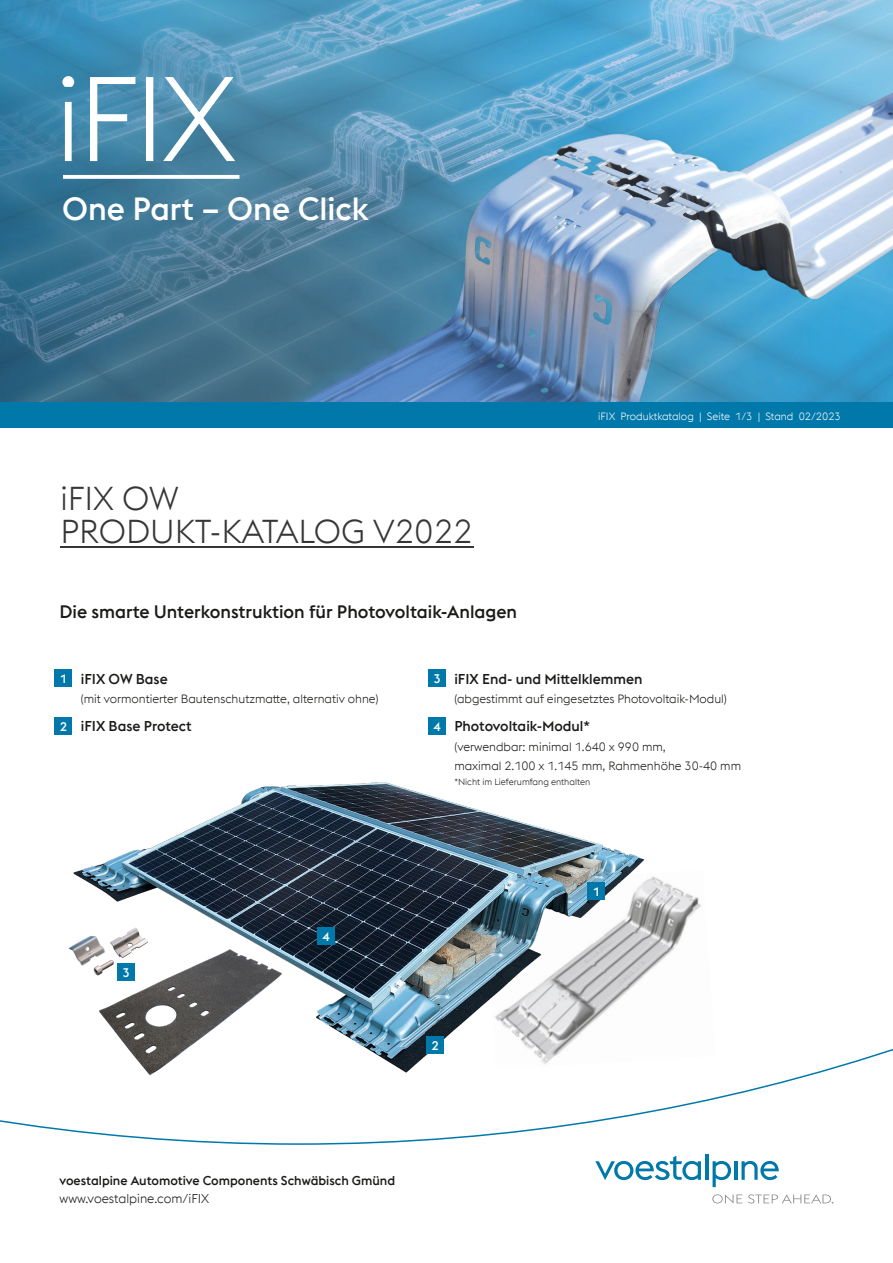
<style>
.page{position:relative;width:893px;height:1263px;background:#fff}
.page>*{position:absolute;margin:0;border:0;box-sizing:border-box;transform-origin:0 0}
.t1{font:300 33px/33px "voestalpine";color:#373535}
.t2{font:500 31.95px "voestalpine";color:#fff}
.t3{font:500 18px "voestalpine";color:#1a1a18}
.t4{font:500 14.25px "voestalpine";color:#1a1a18}
.t5{font:500 12.75px "voestalpine";color:#1a1a18}
.t6{font:300 12.75px "voestalpine";color:#1a1a18}
.t7{font:500 12.45px "voestalpine";color:#fff}
.t8{font:300 12px/19.5px "voestalpine";color:#1a1a18}
.t9{font:300 10.5px "voestalpine";color:#fff}
.t10{font:300 9px "voestalpine";color:#1a1a18}
</style>
<div class="page">
<img style="left:666px;top:883px;width:35px;height:73px">
<svg style="left:0;top:1048px;width:893px;height:97px"></svg>
<svg style="left:595px;top:1156px;width:106px;height:24px"></svg>
<hr style="left:705px;top:1154px;width:3px;height:26px;background:#0078aa">
<svg style="left:713px;top:1161px;width:18px;height:26px"></svg>
<hr style="left:734px;top:1161px;width:3px;height:19px;background:#0078aa">
<svg style="left:741px;top:1161px;width:38px;height:19px"></svg>
<svg style="left:712px;top:1194px;width:30px;height:9px"></svg>
<svg style="left:748px;top:1194px;width:85px;height:9px"></svg>
<img style="left:60px;top:782px;width:606px;height:303px">
<img style="left:78px;top:951px;width:48px;height:33px">
<img style="left:109px;top:926px;width:41px;height:34px">
<img style="left:67px;top:933px;width:41px;height:36px">
<img style="left:0;top:0;width:893px;height:402px">
<div style="left:0;top:402px;width:893px;height:25px;background:#0078aa"></div>
<svg style="left:63px;top:175px;width:176px;height:4px"></svg>
<svg style="left:62px;top:76px;width:173px;height:85px"></svg>
<hr style="left:60px;top:547px;width:413px;height:1px;background:#373535">
<div style="left:55px;top:669px;width:17px;height:17px;background:#0078aa"></div>
<div style="left:55px;top:717px;width:17px;height:18px;background:#0078aa"></div>
<div style="left:428px;top:669px;width:18px;height:17px;background:#0078aa"></div>
<div style="left:428px;top:717px;width:18px;height:18px;background:#0078aa"></div>
<div style="left:588px;top:882px;width:17px;height:18px;background:#0078aa"></div>
<div style="left:426px;top:1036px;width:18px;height:18px;background:#0078aa"></div>
<div style="left:117px;top:963px;width:18px;height:18px;background:#0078aa"></div>
<div style="left:317px;top:927px;width:18px;height:18px;background:#0078aa"></div>
<h2 class="t2" style="left:62px;top:194px;width:308px">One Part – One Click</h2>
<h1 class="t1" style="left:60px;top:484px;width:414px">iFIX OW<br>PRODUKT-KATALOG V2022</h1>
<h3 class="t3" style="left:60px;top:604px;width:459px">Die smarte Unterkonstruktion für Photovoltaik-Anlagen</h3>
<p class="t9" style="left:598px;top:411px;width:244px">iFIX Produktkatalog | Seite 1/3 | Stand 02/2023</p>
<p class="t7" style="left:60px;top:672px;width:9px">1</p>
<p class="t7" style="left:60px;top:721px;width:9px">2</p>
<p class="t4" style="left:81px;top:672px;width:88px">iFIX OW Base</p>
<p class="t8" style="left:81px;top:690px;width:299px">(mit vormontierter Bautenschutzmatte, alternativ ohne)</p>
<p class="t4" style="left:81px;top:720px;width:112px">iFIX Base Protect</p>
<p class="t7" style="left:122px;top:967px;width:9px">3</p>
<p class="t7" style="left:322px;top:931px;width:9px">4</p>
<p class="t7" style="left:433px;top:672px;width:9px">3</p>
<p class="t7" style="left:433px;top:721px;width:9px">4</p>
<p class="t4" style="left:454px;top:672px;width:190px">iFIX End- und Mittelklemmen</p>
<p class="t8" style="left:454px;top:690px;width:274px">(abgestimmt auf eingesetztes Photovoltaik-Modul)</p>
<p class="t4" style="left:454px;top:720px;width:137px">Photovoltaik-Modul*</p>
<p class="t8" style="left:454px;top:737px;width:288px">(verwendbar: minimal 1.640 x 990 mm,<br>maximal 2.100 x 1.145 mm, Rahmenhöhe 30-40 mm</p>
<p class="t10" style="left:454px;top:778px;width:137px">*Nicht im Lieferumfang enthalten</p>
<p class="t7" style="left:593px;top:886px;width:9px">1</p>
<p class="t7" style="left:431px;top:1040px;width:9px">2</p>
<p class="t5" style="left:60px;top:1175px;width:337px">voestalpine Automotive Components Schwäbisch Gmünd</p>
<p class="t6" style="left:60px;top:1193px;width:151px">www.voestalpine.com/iFIX</p>
</div>
